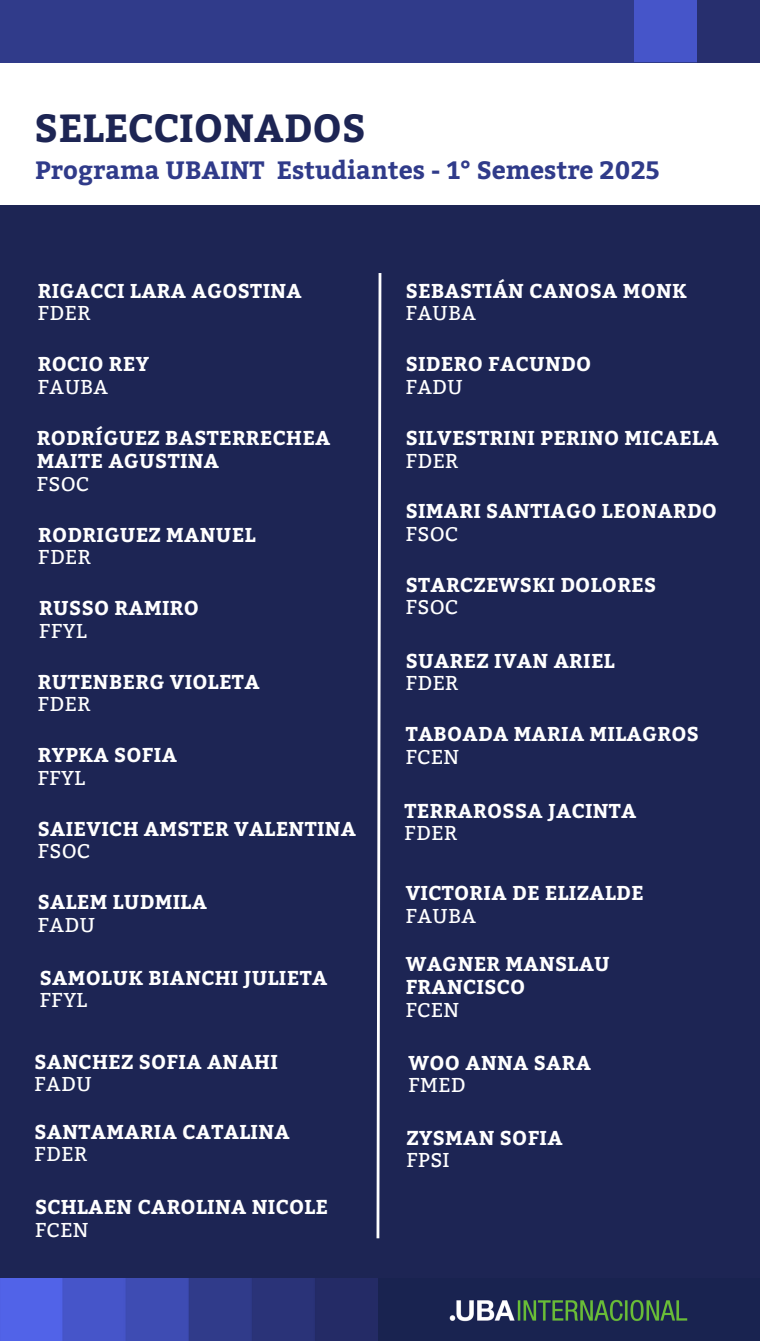
<style>
.page{position:relative;width:760px;height:1341px;background:#fff}
.page>*{position:absolute;margin:0;border:0;box-sizing:border-box;transform-origin:0 0}
.t1{font:700 39.12px "Bitter";color:#1d2554}
.t2{font:700 25px "Bitter";color:#303b8a}
.t3{font:700 20px/23.5px "Bitter";letter-spacing:.015em;color:#fff}
.t4{font:20px "Bitter";letter-spacing:.015em;color:#fff}
</style>
<div class="page">
<div style="left:0;top:0;width:759px;height:1341px;background:#1d2554"></div>
<div style="left:0;top:31px;width:759px;height:174px;background:#fff"></div>
<div style="left:0;top:0;width:759px;height:62px;background:#303b8a"></div>
<div style="left:696px;top:0;width:63px;height:62px;background:#272f6e"></div>
<div style="left:634px;top:0;width:62px;height:62px;background:#4655c9"></div>
<img style="left:0;top:1278px;width:688px;height:63px">
<svg style="left:376px;top:273px;width:6px;height:966px"></svg>
<p class="t1" style="left:35px;top:100px;width:332px">SELECCIONADOS</p>
<h1 class="t2" style="left:35px;top:152px;width:626px">Programa UBAINT Estudiantes - 1° Semestre 2025</h1>
<h2 class="t3" style="left:38px;top:278px;width:265px">RIGACCI LARA AGOSTINA</h2>
<p class="t4" style="left:38px;top:302px;width:54px">FDER</p>
<p class="t3" style="left:38px;top:351px;width:113px">ROCIO REY</p>
<p class="t4" style="left:38px;top:375px;width:72px">FAUBA</p>
<p class="t3" style="left:37px;top:425px;width:295px">RODRÍGUEZ BASTERRECHEA<br>MAITE AGUSTINA</p>
<p class="t4" style="left:37px;top:472px;width:54px">FSOC</p>
<p class="t3" style="left:38px;top:522px;width:219px">RODRIGUEZ MANUEL</p>
<p class="t4" style="left:38px;top:545px;width:54px">FDER</p>
<p class="t3" style="left:39px;top:595px;width:161px">RUSSO RAMIRO</p>
<p class="t4" style="left:39px;top:619px;width:49px">FFYL</p>
<p class="t3" style="left:38px;top:669px;width:223px">RUTENBERG VIOLETA</p>
<p class="t4" style="left:38px;top:692px;width:54px">FDER</p>
<p class="t3" style="left:38px;top:742px;width:141px">RYPKA SOFIA</p>
<p class="t4" style="left:38px;top:766px;width:49px">FFYL</p>
<p class="t3" style="left:38px;top:816px;width:320px">SAIEVICH AMSTER VALENTINA</p>
<p class="t4" style="left:38px;top:840px;width:54px">FSOC</p>
<p class="t3" style="left:38px;top:889px;width:171px">SALEM LUDMILA</p>
<p class="t4" style="left:38px;top:913px;width:59px">FADU</p>
<p class="t3" style="left:40px;top:965px;width:289px">SAMOLUK BIANCHI JULIETA</p>
<p class="t4" style="left:40px;top:988px;width:49px">FFYL</p>
<p class="t3" style="left:35px;top:1048px;width:245px">SANCHEZ SOFIA ANAHI</p>
<p class="t4" style="left:35px;top:1072px;width:59px">FADU</p>
<p class="t3" style="left:35px;top:1119px;width:256px">SANTAMARIA CATALINA</p>
<p class="t4" style="left:35px;top:1142px;width:54px">FDER</p>
<p class="t3" style="left:35px;top:1194px;width:294px">SCHLAEN CAROLINA NICOLE</p>
<p class="t4" style="left:35px;top:1218px;width:55px">FCEN</p>
<p class="t3" style="left:405px;top:278px;width:283px">SEBASTIÁN CANOSA MONK</p>
<p class="t4" style="left:405px;top:302px;width:72px">FAUBA</p>
<p class="t3" style="left:405px;top:351px;width:187px">SIDERO FACUNDO</p>
<p class="t4" style="left:405px;top:375px;width:59px">FADU</p>
<p class="t3" style="left:405px;top:425px;width:314px">SILVESTRINI PERINO MICAELA</p>
<p class="t4" style="left:405px;top:449px;width:54px">FDER</p>
<p class="t3" style="left:405px;top:498px;width:313px">SIMARI SANTIAGO LEONARDO</p>
<p class="t4" style="left:405px;top:522px;width:54px">FSOC</p>
<p class="t3" style="left:405px;top:572px;width:252px">STARCZEWSKI DOLORES</p>
<p class="t4" style="left:405px;top:595px;width:54px">FSOC</p>
<p class="t3" style="left:405px;top:647px;width:210px">SUAREZ IVAN ARIEL</p>
<p class="t4" style="left:405px;top:671px;width:54px">FDER</p>
<p class="t3" style="left:405px;top:721px;width:295px">TABOADA MARIA MILAGROS</p>
<p class="t4" style="left:405px;top:745px;width:55px">FCEN</p>
<p class="t3" style="left:404px;top:798px;width:233px">TERRAROSSA JACINTA</p>
<p class="t4" style="left:404px;top:821px;width:54px">FDER</p>
<p class="t3" style="left:405px;top:880px;width:239px">VICTORIA DE ELIZALDE</p>
<p class="t4" style="left:405px;top:904px;width:72px">FAUBA</p>
<p class="t3" style="left:405px;top:951px;width:206px">WAGNER MANSLAU<br>FRANCISCO</p>
<p class="t4" style="left:405px;top:998px;width:55px">FCEN</p>
<p class="t3" style="left:408px;top:1049px;width:184px">WOO ANNA SARA</p>
<p class="t4" style="left:408px;top:1073px;width:59px">FMED</p>
<p class="t3" style="left:406px;top:1125px;width:158px">ZYSMAN SOFIA</p>
<p class="t4" style="left:406px;top:1148px;width:45px">FPSI</p>
</div>
